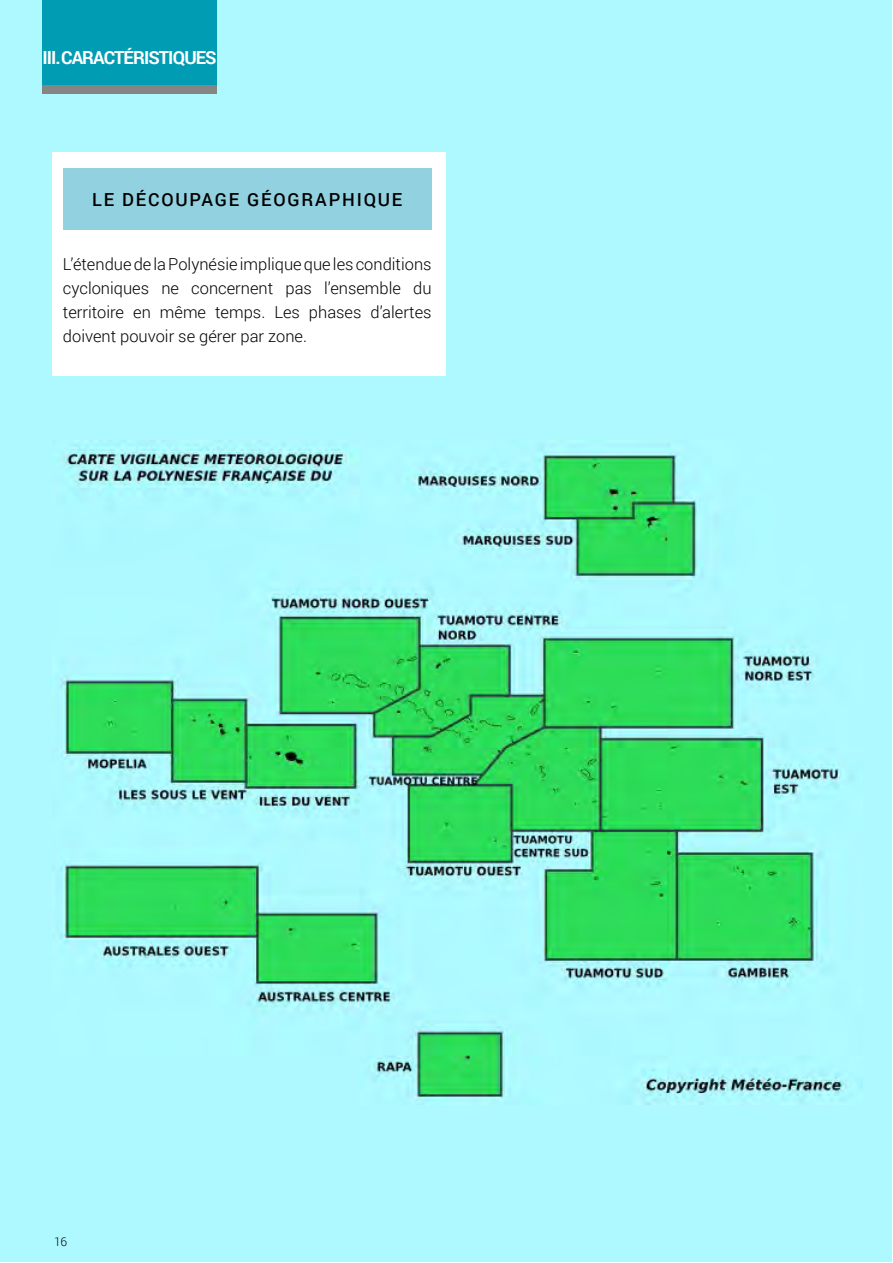
<style>
.page{position:relative;width:893px;height:1263px;background:#fff}
.page>*{position:absolute;margin:0;border:0;box-sizing:border-box;transform-origin:0 0}
.t1{font:500 18px "Roboto";letter-spacing:.1em;color:#000}
.t2{font:700 18px "Roboto";letter-spacing:-.05em;color:#fff}
.t3{font:300 16.5px/24px "Roboto";color:#000;text-align:justify}
.t4{font:300 12px "Roboto";color:#000}
</style>
<div class="page">
<div style="left:1px;top:1px;width:891px;height:1261px;background:#aef9ff"></div>
<div style="left:52px;top:152px;width:394px;height:224px;background:#fff"></div>
<div style="left:63px;top:168px;width:369px;height:62px;background:#92d2e0"></div>
<img style="left:52px;top:445px;width:810px;height:659px">
<div style="left:43px;top:0;width:174px;height:85px;background:#009cb4"></div>
<div style="left:43px;top:85px;width:174px;height:9px;background:#858584"></div>
<p class="t2" style="left:43px;top:45px;width:176px">III. CARACTÉRISTIQUES</p>
<p class="t1" style="left:92px;top:187px;width:312px">LE DÉCOUPAGE GÉOGRAPHIQUE</p>
<p class="t3" style="left:63px;top:251px;width:370px">L’étendue de la Polynésie implique que les conditions cycloniques ne concernent pas l’ensemble du territoire en même temps. Les phases d’alertes doivent pouvoir se gérer par zone.</p>
<p class="t4" style="left:54px;top:1234px;width:15px">16</p>
</div>
